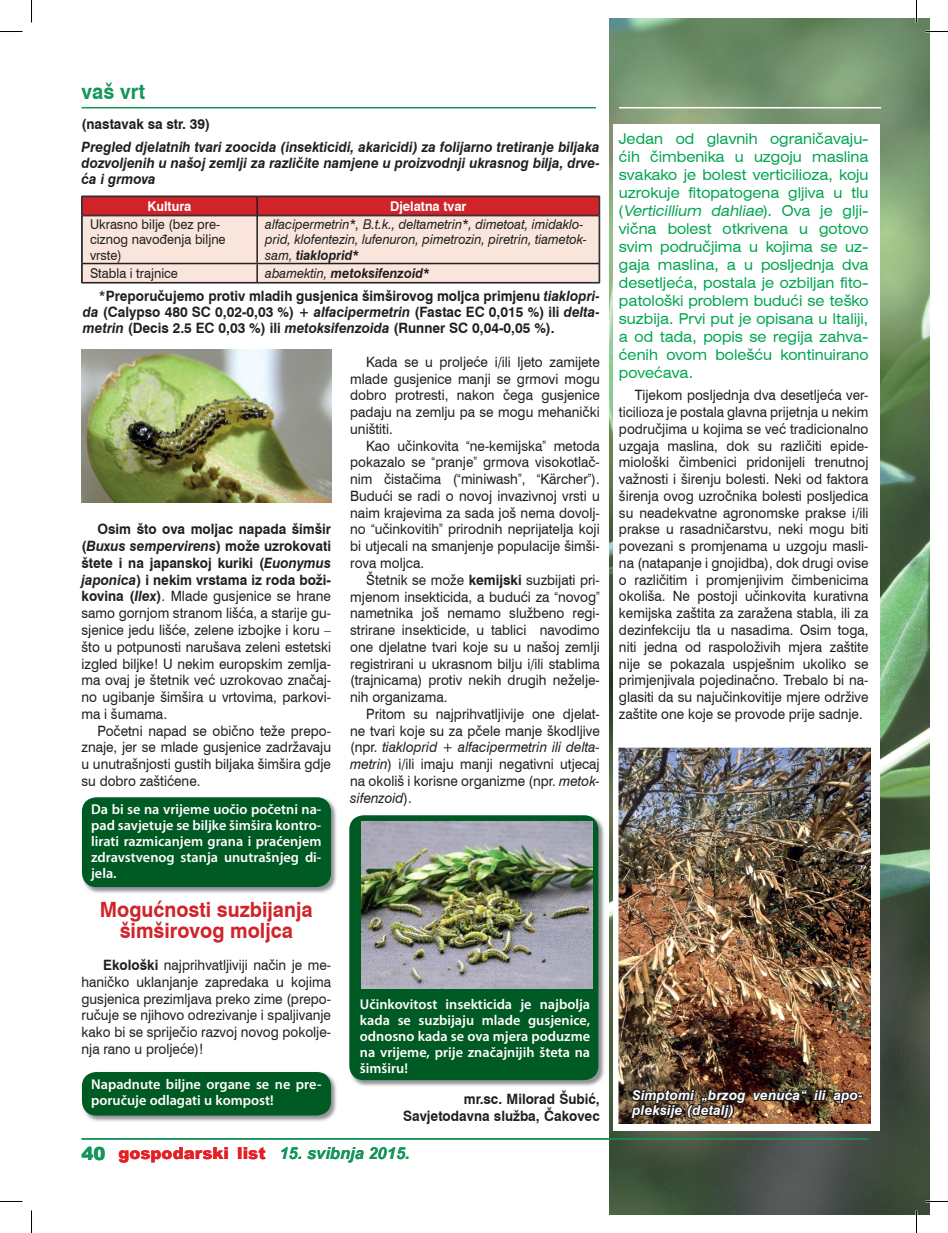
<style>
.page{position:relative;width:948px;height:1233px;background:#fff}
.page>*{position:absolute;margin:0;border:0;box-sizing:border-box;transform-origin:0 0}
.t1{font:700 21px/21px "Swiss 721 BT";color:#d1232a;text-align:center;scale:.95 1}
.t2{font:700 21px "Swiss 721 BT";letter-spacing:.005em;color:#159659;scale:.95 1}
.t3{font:900 16.5px "Arial";color:#e41f25}
.t4{font:expanded 15px/18px "Swiss 721 BT";color:#00a54f;text-align:justify;scale:.9 1}
.t5{font:14.25px/16.8px "Swiss 721 BT";color:#231f20;text-align:justify;scale:.95 1}
.t6{font:600 14.25px/15.9px "Myriad Pro";color:#fff;text-align:justify}
.t7{font:700 14.25px/15.9px "Swiss 721 BT";color:#231f20;text-align:justify;scale:.95 1}
.t8{font:italic 700 14.25px/15.9px "Swiss 721 BT";color:#231f20;text-align:justify;scale:.95 1}
.t9{font:italic 13.5px/15px "Swiss 721 BT";color:#231f20;scale:.95 1}
.t10{font:13.5px/15px "Swiss 721 BT";color:#231f20;scale:.95 1}
.t11{font:italic 700 13.5px/14.9px "Swiss 721 BT";letter-spacing:.015em;color:#fff}
.t12{font:italic 700 13.5px "Swiss 721 BT";color:#231f20;scale:.95 1}
.t13{font:700 13.5px "Swiss 721 BT";color:#fff;scale:.95 1}
.s1{font-weight:700}
.s2{font-weight:400}
.s3{font-style:italic}
.s4{font-family:"Arial Narrow"}
.s5{font-weight:700;font-style:italic}
.s6{font-size:18px;color:#159659}
.s7{font-weight:700;font-style:italic;color:#159659}
</style>
<div class="page">
<hr style="left:82px;top:107px;width:514px;height:1px;background:#159659">
<img style="left:609px;top:19px;width:320px;height:1195px">
<div style="left:613px;top:124px;width:266px;height:1005px;background:#fff"></div>
<img style="left:619px;top:747px;width:251px;height:376px">
<img style="left:629px;top:1068px;width:234px;height:72px">
<hr style="left:82px;top:1138px;width:786px;height:1px;background:#159659">
<hr style="left:82px;top:283px;width:175px;height:1px;background:#231f20">
<hr style="left:257px;top:283px;width:342px;height:1px;background:#231f20">
<svg style="left:81px;top:196px;width:519px;height:87px;background:#e6b3ae"></svg>
<hr style="left:82px;top:196px;width:175px;height:1px;background:#231f20">
<hr style="left:257px;top:196px;width:342px;height:1px;background:#231f20">
<hr style="left:82px;top:215px;width:175px;height:1px;background:#231f20">
<hr style="left:257px;top:215px;width:342px;height:1px;background:#231f20">
<img style="left:82px;top:350px;width:249px;height:152px">
<img style="left:82px;top:797px;width:255px;height:96px">
<div style="left:82px;top:797px;width:249px;height:90px;background:#005a23;border-radius:14px"></div>
<img style="left:82px;top:1073px;width:255px;height:48px">
<div style="left:82px;top:1071px;width:249px;height:44px;background:#005a23;border-radius:14px"></div>
<img style="left:349px;top:815px;width:256px;height:271px">
<div style="left:349px;top:815px;width:249px;height:265px;background:#005a23;border-radius:14px"></div>
<img style="left:361px;top:821px;width:231px;height:167px">
<hr style="left:619px;top:107px;width:262px;height:1px;background:#fff">
<hr style="left:925px;top:1200px;width:22px;height:2px;background:#fff">
<hr style="left:915px;top:0;width:2px;height:23px;background:#fff">
<hr style="left:915px;top:1210px;width:2px;height:22px;background:#fff">
<svg style="left:0;top:31px;width:22px;height:1px"></svg>
<svg style="left:925px;top:31px;width:22px;height:1px"></svg>
<svg style="left:0;top:1201px;width:22px;height:1px"></svg>
<svg style="left:925px;top:1201px;width:22px;height:1px"></svg>
<svg style="left:31px;top:0;width:1px;height:23px"></svg>
<svg style="left:31px;top:1210px;width:1px;height:22px"></svg>
<svg style="left:916px;top:0;width:1px;height:23px"></svg>
<svg style="left:916px;top:1210px;width:1px;height:22px"></svg>
<h1 class="t2" style="left:82px;top:79px;width:68px">vaš vrt</h1>
<p class="t7" style="left:82px;top:116px;width:137px">(nastavak sa str. 39)</p>
<p class="t8" style="left:82px;top:139px;width:547px">Pregled djelatnih tvari zoocida (insekticidi, akaricidi) za folijarno tretiranje biljaka dozvoljenih u našoj zemlji za različite namjene u proizvodnji ukrasnog bilja, drve&shy;ća i grmova</p>
<p class="t13" style="left:148px;top:198px;width:48px">Kultura</p>
<p class="t13" style="left:390px;top:198px;width:82px">Djelatna tvar</p>
<p class="t10" style="left:90px;top:217px;width:144px">Ukrasno bilje (bez pre&shy;ciznog navođenja biljne vrste)</p>
<p class="t9" style="left:265px;top:217px;width:340px">alfacipermetrin*, B.t.k., deltametrin*, dimetoat, imidaklo&shy;prid, klofentezin, lufenuron, pimetrozin, piretrin, tiametok&shy;sam, <span class="s1">tiakloprid*</span></p>
<p class="t10" style="left:90px;top:266px;width:94px">Stabla i trajnice</p>
<p class="t12" style="left:265px;top:265px;width:174px"><span class="s2">abamektin,</span> metoksifenzoid*</p>
<p class="t7" style="left:83px;top:288px;width:545px;text-indent:16px"><span class="s2">*</span>Preporučujemo protiv mladih gusjenica šimširovog moljca primjenu <span class="s3">tiaklopri&shy;da</span> (Calypso 480 SC 0,02-0,03 %) + <span class="s3">alfacipermetrin</span> (Fastac EC 0,015 %) ili <span class="s3">delta&shy;metrin</span> (Decis 2.5 EC 0,03 %) ili <span class="s3">metoksifenzoida</span> (Runner SC 0,04-0,05 %).</p>
<p class="t5" style="left:350px;top:353px;width:264px;text-indent:16px">Kada se u proljeće i/ili ljeto zamijete mlade gusjenice manji se grmovi mogu dobro protresti, nakon čega gusjenice padaju na zemlju pa se mogu mehanički uništiti.</p>
<p class="t5" style="left:350px;top:437px;width:264px;text-indent:16px">Kao učinkovita <span class="s4">“</span>ne-kemijska<span class="s4">”</span> metoda pokazalo se <span class="s4">“</span>pranje<span class="s4">”</span> grmova visokotlač&shy;nim čistačima (<span class="s4">“</span>miniwash<span class="s4">”</span>, <span class="s4">“</span>Kärcher<span class="s4">”</span>).<br>Budući se radi o novoj invazivnoj vrsti u naim krajevima za sada još nema dovolj&shy;no <span class="s4">“</span>učinkovitih<span class="s4">”</span> prirodnih neprijatelja koji bi utjecali na smanjenje populacije šimši&shy;rova moljca.</p>
<p class="t5" style="left:350px;top:571px;width:264px;text-indent:16px">Štetnik se može <span class="s1">kemijski</span> suzbijati pri&shy;mjenom insekticida, a budući za <span class="s4">“</span>novog<span class="s4">” </span>nametnika još nemamo službeno regi&shy;strirane insekticide, u tablici navodimo one djelatne tvari koje su u našoj zemlji registrirani u ukrasnom bilju i/ili stablima (trajnicama) protiv nekih drugih neželje&shy;nih organizama.</p>
<p class="t5" style="left:350px;top:705px;width:264px;text-indent:16px">Pritom su najprihvatljivije one djelat&shy;ne tvari koje su za pčele manje škodljive (npr. <span class="s3">tiakloprid + alfacipermetrin ili delta&shy;metrin</span>) i/ili imaju manji negativni utjecaj na okoliš i korisne organizme (npr. <span class="s3">metok&shy;sifenzoid</span>).</p>
<p class="t5" style="left:81px;top:520px;width:264px;text-indent:16px"><span class="s1">Osim što ova moljac napada šimšir (</span><span class="s5">Buxus sempervirens</span><span class="s1">) može uzrokovati štete i na japanskoj kuriki (</span><span class="s5">Euonymus japonica</span><span class="s1">) i nekim vrstama iz roda boži&shy;kovina (</span><span class="s5">Ilex</span><span class="s1">)</span>. Mlade gusjenice se hrane samo gornjom stranom lišća, a starije gu&shy;sjenice jedu lišće, zelene izbojke i koru – što u potpunosti narušava zeleni estetski izgled biljke! U nekim europskim zemlja&shy;ma ovaj je štetnik već uzrokovao značaj&shy;no ugibanje šimšira u vrtovima, parkovi&shy;ma i šumama.</p>
<p class="t5" style="left:81px;top:722px;width:264px;text-indent:16px">Početni napad se obično teže prepo&shy;znaje, jer se mlade gusjenice zadržavaju u unutrašnjosti gustih biljaka šimšira gdje su dobro zaštićene.</p>
<p class="t6" style="left:91px;top:800px;width:232px">Da bi se na vrijeme uočio početni na&shy;pad savjetuje se biljke šimšira kontro&shy;lirati razmicanjem grana i praćenjem zdravstvenog stanja unutrašnjeg di&shy;jela.</p>
<h1 class="t1" style="left:100px;top:898px;width:225px">Mogućnosti suzbijanja šimširovog moljca</h1>
<p class="t5" style="left:81px;top:956px;width:264px;text-indent:22px"><span class="s1">Ekološki</span> najprihvatljiviji način je me&shy;haničko uklanjanje zapredaka u kojima gusjenica prezimljava preko zime (prepo&shy;ručuje se njihovo odrezivanje i spaljivanje kako bi se spriječio razvoj novog pokolje&shy;nja rano u proljeće)!</p>
<p class="t6" style="left:91px;top:1075px;width:232px">Napadnute biljne organe se ne pre&shy;poručuje odlagati u kompost!</p>
<p class="t6" style="left:360px;top:996px;width:232px">Učinkovitost insekticida je najbolja kada se suzbijaju mlade gusjenice, odnosno kada se ova mjera poduzme na vrijeme, prije značajnijih šteta na šimširu!</p>
<p class="t7" style="left:403px;top:1090px;width:208px;line-height:16.8px;text-align:right">mr.sc. Milorad Šubić,<br>Savjetodavna služba, Čakovec</p>
<p class="t3" style="left:82px;top:1140px;width:330px"><span class="s6">40</span> gospodarski list <span class="s7">15. svibnja 2015.</span></p>
<p class="t4" style="left:619px;top:129px;width:279px">Jedan od glavnih ograničavaju&shy;ćih čimbenika u uzgoju maslina svakako je bolest verticilioza, koju uzrokuje fitopatogena gljiva u tlu (<span class="s3">Verticillium dahliae</span>) . Ova j e g lj i - vična bolest otkrivena u gotovo svim područjima u kojima se uz&shy;gaja maslina, a u posljednja dva desetljeća, postala je ozbiljan fito&shy;patološki problem budući se teško suzbija. Prvi put je opisana u Italiji, a od tada, popis se regija zahva&shy;ćenih ovom bolešću kontinuirano povećava.</p>
<p class="t5" style="left:619px;top:386px;width:264px;text-indent:16px">Tijekom posljednja dva desetljeća ver&shy;ticilioza je postala glavna prijetnja u nekim područjima u kojima se već tradicionalno uzgaja maslina, dok su različiti epide&shy;miološki čimbenici pridonijeli trenutnoj važnosti i širenju bolesti. Neki od faktora širenja ovog uzročnika bolesti posljedica su neadekvatne agronomske prakse i/ili prakse u rasadničarstvu, neki mogu biti povezani s promjenama u uzgoju masli&shy;na (natapanje i gnojidba), dok drugi ovise o različitim i promjenjivim čimbenicima okoliša. Ne postoji učinkovita kurativna kemijska zaštita za zaražena stabla, ili za dezinfekciju tla u nasadima. Osim toga, niti jedna od raspoloživih mjera zaštite nije se pokazala uspješnim ukoliko se primjenjivala pojedinačno. Trebalo bi na&shy;glasiti da su najučinkovitije mjere održive zaštite one koje se provode prije sadnje.</p>
<p class="t11" style="left:632px;top:1087px;width:232px">Simptomi „brzog venuća“ ili apo&shy;pleksije (detalj)</p>
</div>
